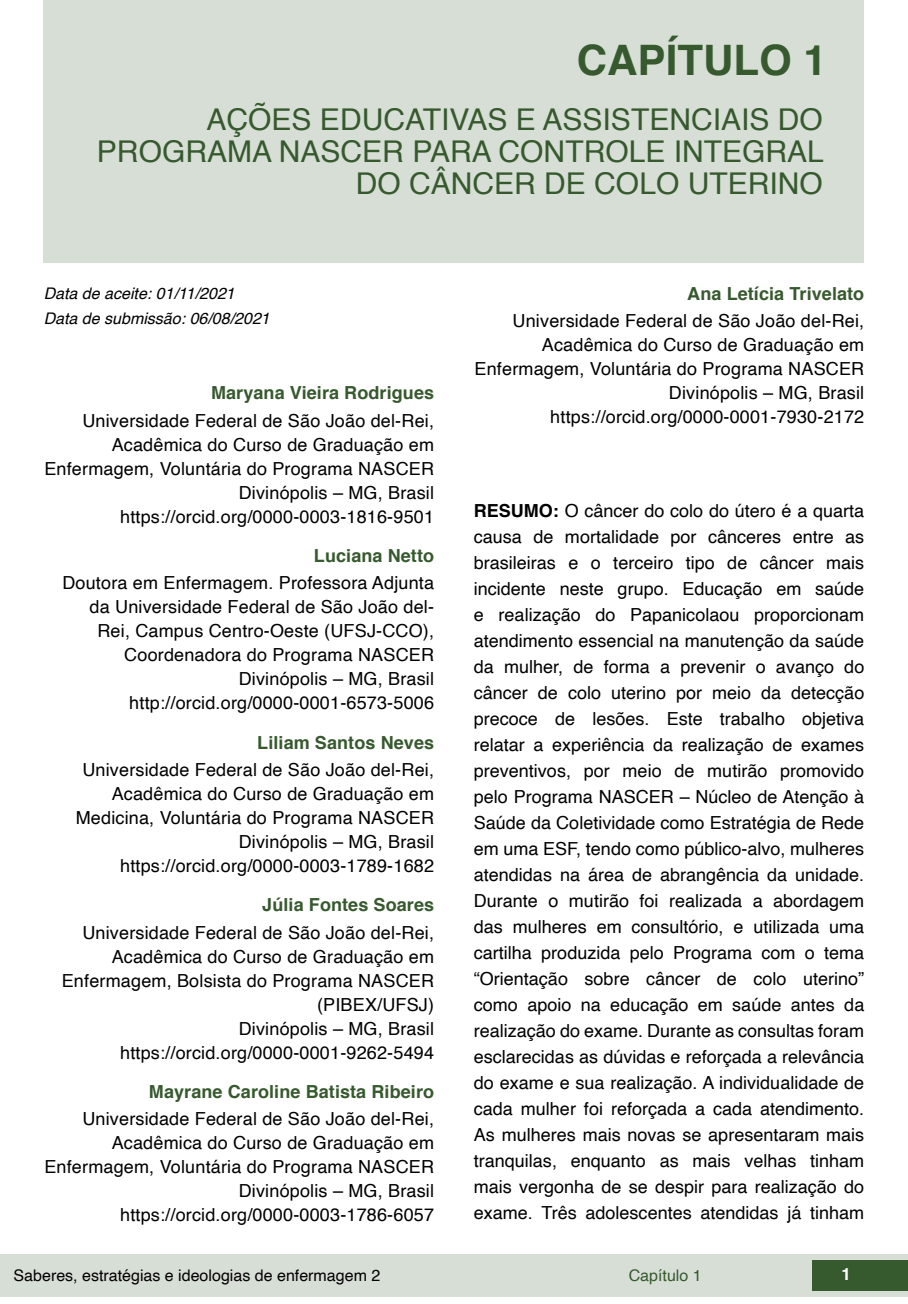
<style>
.page{position:relative;width:908px;height:1304px;background:#fff}
.page>*{position:absolute;margin:0;border:0;box-sizing:border-box;transform-origin:0 0}
.t1{font:700 42px "Helvetica";color:#36592e}
.t2{font:30px/32px "Helvetica";color:#36592e;text-align:right}
.t3{font:18px/26px "Helvetica";letter-spacing:.01em;color:#000;text-align:right}
.t4{font:700 18px "Helvetica";letter-spacing:.005em;color:#36592e}
.t5{font:700 16.8px "Helvetica";color:#fff}
.t6{font:italic 16px "Helvetica";color:#000}
.t7{font:16px "Helvetica";color:#000}
.t8{font:16px "Helvetica";color:#36592e}
.s1{font-weight:700}
</style>
<div class="page">
<div style="left:0;top:1254px;width:906px;height:43px;background:#d7ded5"></div>
<div style="left:812px;top:1261px;width:95px;height:30px;background:#36592e"></div>
<div style="left:44px;top:0;width:819px;height:263px;background:#d7ded5"></div>
<h1 class="t1" style="left:576px;top:26px;width:251px">CAPÍTULO 1</h1>
<h2 class="t2" style="left:97px;top:104px;width:728px">AÇÕES EDUCATIVAS E ASSISTENCIAIS DO<br>PROGRAMA NASCER PARA CONTROLE INTEGRAL<br>DO CÂNCER DE COLO UTERINO</h2>
<p class="t6" style="left:44px;top:280px;width:192px">Data de aceite: 01/11/2021</p>
<p class="t6" style="left:44px;top:306px;width:227px">Data de submissão: 06/08/2021</p>
<p class="t4" style="left:211px;top:379px;width:224px">Maryana Vieira Rodrigues</p>
<p class="t3" style="left:44px;top:409px;width:391px;line-height:24px">Universidade Federal de São João del-Rei, Acadêmica do Curso de Graduação em Enfermagem, Voluntária do Programa NASCER Divinópolis – MG, Brasil https://orcid.org/0000-0003-1816-9501</p>
<p class="t4" style="left:314px;top:541px;width:122px">Luciana Netto</p>
<p class="t3" style="left:62px;top:572px;width:373px;line-height:24px">Doutora em Enfermagem. Professora Adjunta da Universidade Federal de São João del-Rei, Campus Centro-Oeste (UFSJ-CCO), Coordenadora do Programa NASCER Divinópolis – MG, Brasil http://orcid.org/0000-0001-6573-5006</p>
<p class="t4" style="left:257px;top:728px;width:178px">Liliam Santos Neves</p>
<p class="t3" style="left:76px;top:758px;width:360px;line-height:24px">Universidade Federal de São João del-Rei, Acadêmica do Curso de Graduação em Medicina, Voluntária do Programa NASCER Divinópolis – MG, Brasil https://orcid.org/0000-0003-1789-1682</p>
<p class="t4" style="left:262px;top:891px;width:173px">Júlia Fontes Soares</p>
<p class="t3" style="left:62px;top:921px;width:373px;line-height:24px">Universidade Federal de São João del-Rei, Acadêmica do Curso de Graduação em Enfermagem, Bolsista do Programa NASCER (PIBEX/UFSJ)<br>Divinópolis – MG, Brasil https://orcid.org/0000-0001-9262-5494</p>
<p class="t4" style="left:149px;top:1077px;width:286px">Mayrane Caroline Batista Ribeiro</p>
<p class="t3" style="left:44px;top:1108px;width:391px;line-height:24px">Universidade Federal de São João del-Rei, Acadêmica do Curso de Graduação em Enfermagem, Voluntária do Programa NASCER Divinópolis – MG, Brasil https://orcid.org/0000-0003-1786-6057</p>
<p class="t4" style="left:687px;top:279px;width:178px">Ana Letícia Trivelato</p>
<p class="t3" style="left:474px;top:310px;width:391px;line-height:24px">Universidade Federal de São João del-Rei, Acadêmica do Curso de Graduação em Enfermagem, Voluntária do Programa NASCER Divinópolis – MG, Brasil https://orcid.org/0000-0001-7930-2172</p>
<p class="t3" style="left:473px;top:498px;width:392px;text-align:justify"><span class="s1">RESUMO:</span> O câncer do colo do útero é a quarta causa de mortalidade por cânceres entre as brasileiras e o terceiro tipo de câncer mais incidente neste grupo. Educação em saúde e realização do Papanicolaou proporcionam atendimento essencial na manutenção da saúde da mulher, de forma a prevenir o avanço do câncer de colo uterino por meio da detecção precoce de lesões. Este trabalho objetiva relatar a experiência da realização de exames preventivos, por meio de mutirão promovido pelo Programa NASCER – Núcleo de Atenção à Saúde da Coletividade como Estratégia de Rede em uma ESF, tendo como público-alvo, mulheres atendidas na área de abrangência da unidade.<br>Durante o mutirão foi realizada a abordagem das mulheres em consultório, e utilizada uma cartilha produzida pelo Programa com o tema “Orientação sobre câncer de colo uterino” como apoio na educação em saúde antes da realização do exame. Durante as consultas foram esclarecidas as dúvidas e reforçada a relevância do exame e sua realização. A individualidade de cada mulher foi reforçada a cada atendimento.<br>As mulheres mais novas se apresentaram mais tranquilas, enquanto as mais velhas tinham mais vergonha de se despir para realização do exame. Três adolescentes atendidas já tinham</p>
<p class="t7" style="left:14px;top:1263px;width:368px">Saberes, estratégias e ideologias de enfermagem 2</p>
<p class="t8" style="left:628px;top:1263px;width:74px">Capítulo 1</p>
<p class="t5" style="left:841px;top:1261px;width:11px">1</p>
</div>
